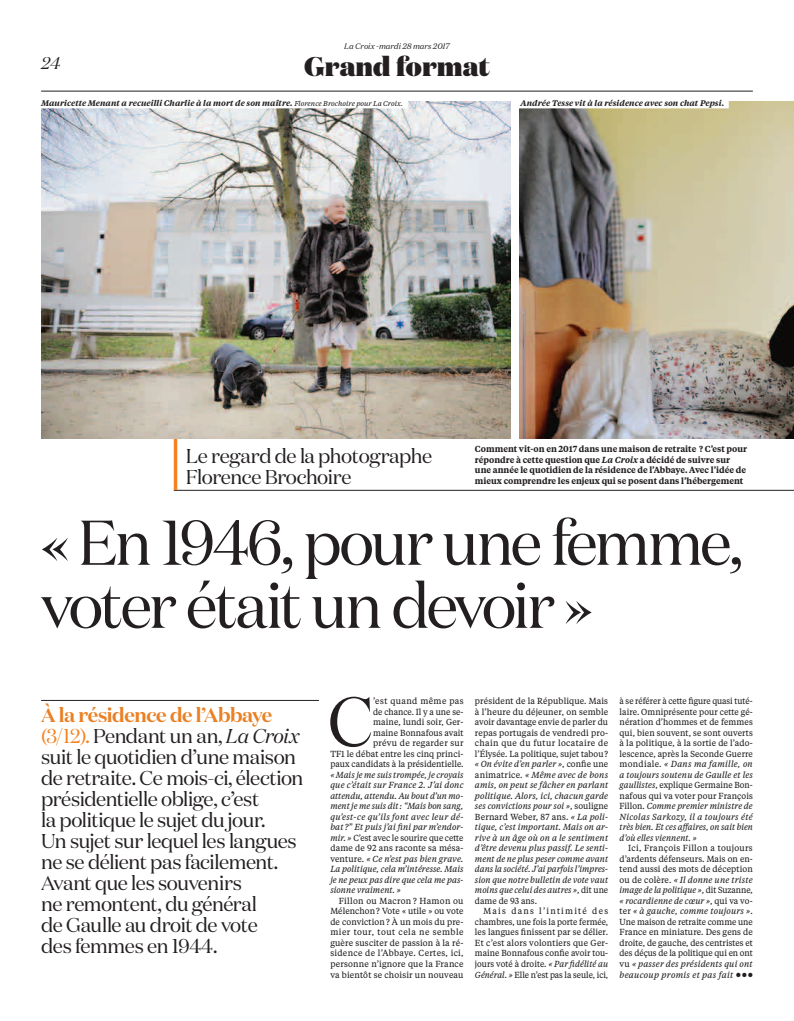
<style>
.page{position:relative;width:794px;height:1021px;background:#fff}
.page>*{position:absolute;margin:0;border:0;box-sizing:border-box;transform-origin:0 0}
.t1{font:70px "Domaine Display";color:#231f20;scale:.95 1}
.t2{font:63px/63px "Domaine Display";letter-spacing:-.045em;color:#231f20}
.t3{font:900 27px "Domaine Display";letter-spacing:.005em;color:#231f20}
.t4{font:20px/21px "Domaine Display";letter-spacing:-.025em;color:#231f20}
.t5{font:italic 17px "Domaine Display";color:#231f20}
.t6{font:8.8px/10.5px "Tiempos Text";color:#231f20;text-align:justify}
.t7{font:italic 8.8px/10.5px "Tiempos Text";color:#231f20;text-align:justify;scale:.96 1}
.t8{font:8.8px/10.5px "Tiempos Text";color:#231f20;text-align:justify;scale:.93 1}
.t9{font:italic 8.8px/10.5px "Tiempos Text";color:#231f20;text-align:justify;scale:.95 1}
.t10{font:600 8.8px/10.5px "Tiempos Text";color:#231f20;scale:.96 1}
.t11{font:8.8px/10.5px "Tiempos Text";color:#231f20;text-align:justify;scale:.96 1}
.t12{font:italic 600 8.1px "Tiempos Text";color:#231f20}
.t13{font:italic 8px "Domaine Text";letter-spacing:-.015em;color:#231f20}
.t14{font:7.3px "La Croix";color:#231f20;scale:.96 1}
.s1{font-weight:400;font-size:7px}
.s2{font-style:italic}
.s3{font-weight:600;color:#ea8023}
.s4{color:#f58220}
.s5{font-style:normal}
</style>
<div class="page">
<hr style="left:41px;top:91px;width:712px;height:1px;background:#231f20">
<hr style="left:174px;top:490px;width:620px;height:1px;background:#231f20">
<hr style="left:174px;top:427px;width:3px;height:63px;background:#f58220">
<img style="left:520px;top:102px;width:274px;height:336px">
<img style="left:41px;top:102px;width:469px;height:336px">
<hr style="left:41px;top:700px;width:278px;height:1px;background:#231f20">
<div style="left:516px;top:94px;width:212px;height:14px;background:#fff"></div>
<div style="left:37px;top:94px;width:371px;height:14px;background:#fff"></div>
<h3 class="t5" style="left:41px;top:53px;width:21px">24</h3>
<p class="t13" style="left:344px;top:42px;width:107px">La Croix -mardi 28 mars 2017</p>
<h3 class="t3" style="left:304px;top:49px;width:187px">Grand format</h3>
<p class="t12" style="left:41px;top:97px;width:363px">Mauricette Menant a recueilli Charlie à la mort de son maître. <span class="s1">Florence Brochoire pour La Croix.</span></p>
<p class="t12" style="left:520px;top:97px;width:205px">Andrée Tesse vit à la résidence avec son chat Pepsi.</p>
<h3 class="t4" style="left:186px;top:445px;width:248px">Le regard de la photographe<br>Florence Brochoire</h3>
<p class="t10" style="left:475px;top:443px;width:285px">Comment vit-on en 2017 dans une maison de retraite ? C’est pour répondre à cette question que <span class="s2">La Croix</span> a décidé de suivre sur une année le quotidien de la résidence de l’Abbaye. Avec l’idée de mieux comprendre les enjeux qui se posent dans l’hébergement</p>
<h2 class="t2" style="left:41px;top:510px;width:703px">« En 1946, pour une femme, voter était un devoir »</h2>
<p class="t4" style="left:41px;top:704px;width:264px"><span class="s3">À la résidence de l’Abbaye </span><span class="s4">(3/12).</span> Pendant un an, <span class="s2">La Croix </span>suit le quotidien d’une maison de retraite. Ce mois-ci, élection présidentielle oblige, c’est<br>la politique le sujet du jour.<br>Un sujet sur lequel les langues ne se délient pas facilement.<br>Avant que les souvenirs<br>ne remontent, du général<br>de Gaulle au droit de vote<br>des femmes en 1944.</p>
<h1 class="t1" style="left:328px;top:678px;width:49px">C</h1>
<p class="t6" style="left:330px;top:695px;width:135px;text-align:right">’est quand même pas<br>de chance. Il y a une se-<br>maine, lundi soir, Ger-<br>maine Bonnafous avait<br>prévu de regarder sur<br>TF1 le débat entre les cinq princi&shy;paux candidats à la présidentielle.</p>
<p class="t9" style="left:330px;top:769px;width:142px">« Mais je me suis trompée, je croyais que c’était sur France 2. J’ai donc attendu, attendu. Au bout d’un mo&shy;ment je me suis dit: “Mais bon sang, qu’est-ce qu’ils font avec leur dé&shy;bat ?” Et puis j’ai fini par m’endor&shy;mir. » <span class="s5">C’est avec le sourire que cette dame de 92 ans raconte sa mésa&shy;venture.</span> « Ce n’est pas bien grave.<br>La politique, cela m’intéresse. Mais je ne peux pas dire que cela me pas&shy;sionne vraiment. »</p>
<p class="t6" style="left:330px;top:895px;width:135px;text-indent:9px">Fillon ou Macron ? Hamon ou Mélenchon? Vote « utile » ou vote de conviction? À un mois du pre&shy;mier tour, tout cela ne semble guère susciter de passion à la ré&shy;sidence de l’Abbaye. Certes, ici, personne n’ignore que la France va bientôt se choisir un nouveau</p>
<p class="t7" style="left:475px;top:695px;width:140px"><span class="s5">président de la République. Mais à l’heure du déjeuner, on semble avoir davantage envie de parler du repas portugais de vendredi pro&shy;chain que du futur locataire de l’Élysée. La politique, sujet tabou? </span>« On évite d’en parler »<span class="s5">, confie une animatrice.</span> « Même avec de bons amis, on peut se fâcher en parlant politique. Alors, ici, chacun garde ses convictions pour soi »<span class="s5">, souligne Bernard Weber, 87 ans.</span> « La poli&shy;tique, c’est important. Mais on ar&shy;rive à un âge où on a le sentiment d’être devenu plus passif. Le senti&shy;ment de ne plus peser comme avant dans la société. J’ai parfois l’impres&shy;sion que notre bulletin de vote vaut moins que celui des autres »<span class="s5">, dit une dame de 93 ans.</span></p>
<p class="t11" style="left:475px;top:905px;width:140px;text-indent:9px">Mais dans l’intimité des chambres, une fois la porte fermée, les langues finissent par se délier.<br>Et c’est alors volontiers que Ger&shy;maine Bonnafous confie avoir tou&shy;jours voté à droite. <span class="s2">« Par fidélité au Général. »</span> Elle n’est pas la seule, ici,</p>
<p class="t8" style="left:619px;top:695px;width:145px">à se référer à cette figure quasi tuté&shy;laire. Omniprésente pour cette gé&shy;nération d’hommes et de femmes qui, bien souvent, se sont ouverts à la politique, à la sortie de l’ado&shy;lescence, après la Seconde Guerre mondiale. <span class="s2">« Dans ma famille, on a toujours soutenu de Gaulle et les gaullistes</span>, explique Germaine Bon&shy;nafous qui va voter pour François Fillon. <span class="s2">Comme premier ministre de Nicolas Sarkozy, il a toujours été très bien. Et ces affaires, on sait bien d’où elles viennent. »</span></p>
<p class="t6" style="left:619px;top:842px;width:135px;text-indent:9px">Ici, François Fillon a toujours d’ardents défenseurs. Mais on en&shy;tend aussi des mots de déception ou de colère. <span class="s2">« Il donne une triste image de la politique »</span>, dit Suzanne, <span class="s2">« rocardienne de cœur »</span>, qui va vo&shy;ter <span class="s2">« à gauche, comme toujours »</span>.<br>Une maison de retraite comme une France en miniature. Des gens de droite, de gauche, des centristes et des déçus de la politique qui en ont vu <span class="s2">« passer des présidents qui ont beaucoup promis et pas fait</span></p>
<p class="t14" style="left:736px;top:969px;width:19px">PPP</p>
</div>
